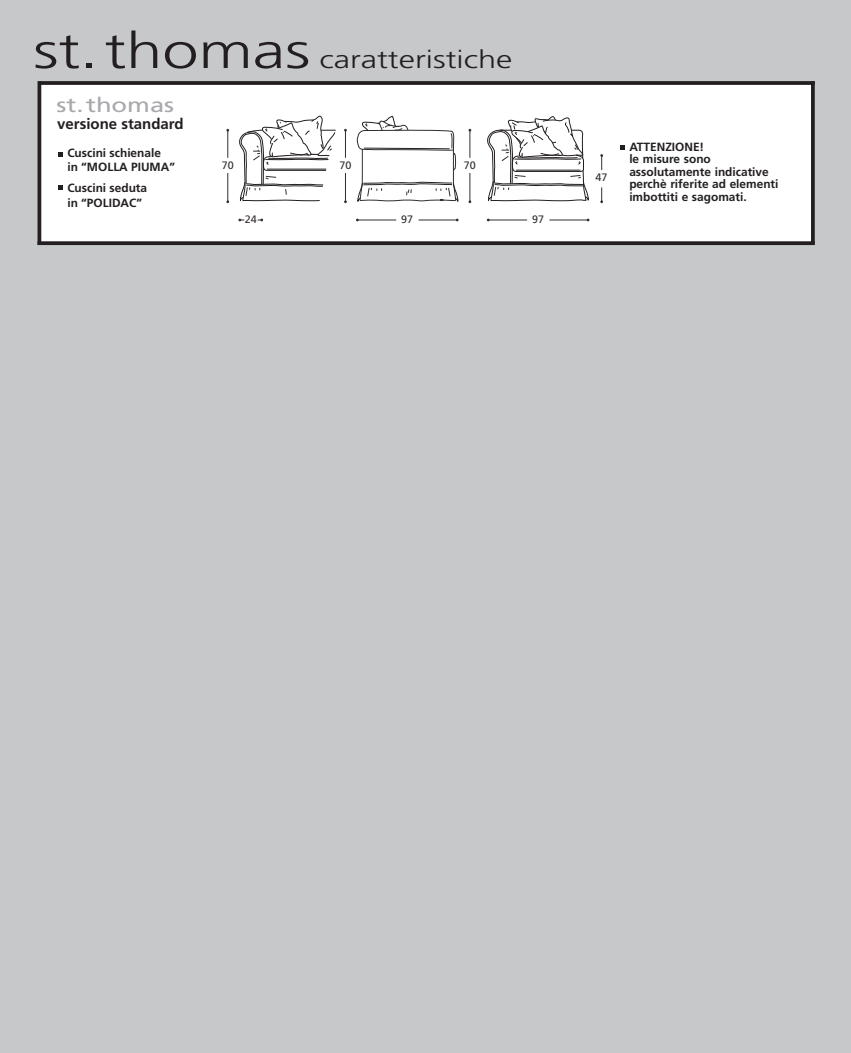
<style>
.page{position:relative;width:851px;height:1053px;background:#fff}
.page>*{position:absolute;margin:0;border:0;box-sizing:border-box;transform-origin:0 0}
.t1{font:300 25px "Frutiger";color:#231f20;scale:1.3 1}
.t2{font:20.38px "Frutiger";color:#a8a9ad;scale:1.26 1}
.t3{font:700 15px "Frutiger";color:#231f20}
.t4{font:700 11.88px/12.5px "Frutiger";color:#231f20}
.t5{font:10.75px "Frutiger";color:#322d2d}
.s1{font-size:50px}
</style>
<div class="page">
<div style="left:0;top:0;width:850px;height:1052px;background:#c7c8ca"></div>
<div style="left:39px;top:83px;width:773px;height:160px;background:#fff"></div>
<svg style="left:41px;top:81px;width:769px;height:4px;fill:#2a2628"></svg>
<svg style="left:41px;top:241px;width:769px;height:4px;fill:#231f20"></svg>
<hr style="left:38px;top:81px;width:3px;height:164px;background:#231f20">
<svg style="left:810px;top:81px;width:4px;height:164px"></svg>
<svg style="left:468px;top:129px;width:3px;height:29px"></svg>
<svg style="left:468px;top:173px;width:3px;height:30px"></svg>
<svg style="left:344px;top:129px;width:3px;height:29px"></svg>
<svg style="left:344px;top:173px;width:3px;height:30px"></svg>
<svg style="left:238px;top:218px;width:6px;height:3px"></svg>
<svg style="left:257px;top:218px;width:6px;height:3px"></svg>
<hr style="left:357px;top:220px;width:39px;height:1px;background:#322d2d">
<hr style="left:418px;top:220px;width:39px;height:1px;background:#322d2d">
<svg style="left:600px;top:154px;width:3px;height:16px"></svg>
<svg style="left:600px;top:187px;width:3px;height:16px"></svg>
<svg style="left:239px;top:115px;width:97px;height:87px"></svg>
<svg style="left:356px;top:115px;width:102px;height:87px"></svg>
<hr style="left:488px;top:220px;width:39px;height:1px;background:#322d2d">
<hr style="left:549px;top:220px;width:39px;height:1px;background:#322d2d">
<svg style="left:226px;top:129px;width:3px;height:29px"></svg>
<svg style="left:226px;top:173px;width:3px;height:30px"></svg>
<svg style="left:487px;top:116px;width:102px;height:86px"></svg>
<svg style="left:620px;top:145px;width:4px;height:5px"></svg>
<svg style="left:58px;top:152px;width:5px;height:5px"></svg>
<svg style="left:58px;top:185px;width:5px;height:4px"></svg>
<h1 class="t1" style="left:33px;top:49px;width:370px"><span class="s1">st.thomas</span> caratteristiche</h1>
<h2 class="t2" style="left:56px;top:96px;width:95px">st.thomas</h2>
<p class="t3" style="left:57px;top:117px;width:128px">versione standard</p>
<p class="t4" style="left:67px;top:146px;width:109px;line-height:14.2px">Cuscini schienale<br>in “MOLLA PIUMA”</p>
<p class="t4" style="left:67px;top:182px;width:81px;line-height:14.2px">Cuscini seduta in “POLIDAC”</p>
<p class="t5" style="left:222px;top:160px;width:13px">70</p>
<p class="t5" style="left:339px;top:160px;width:13px">70</p>
<p class="t5" style="left:463px;top:160px;width:13px">70</p>
<p class="t5" style="left:245px;top:215px;width:13px">24</p>
<p class="t5" style="left:401px;top:215px;width:13px">97</p>
<p class="t5" style="left:532px;top:215px;width:13px">97</p>
<p class="t5" style="left:595px;top:173px;width:13px">47</p>
<p class="t4" style="left:629px;top:141px;width:151px">ATTENZIONE!<br>le misure sono assolutamente indicative perchè riferite ad elementi imbottiti e sagomati.</p>
</div>
